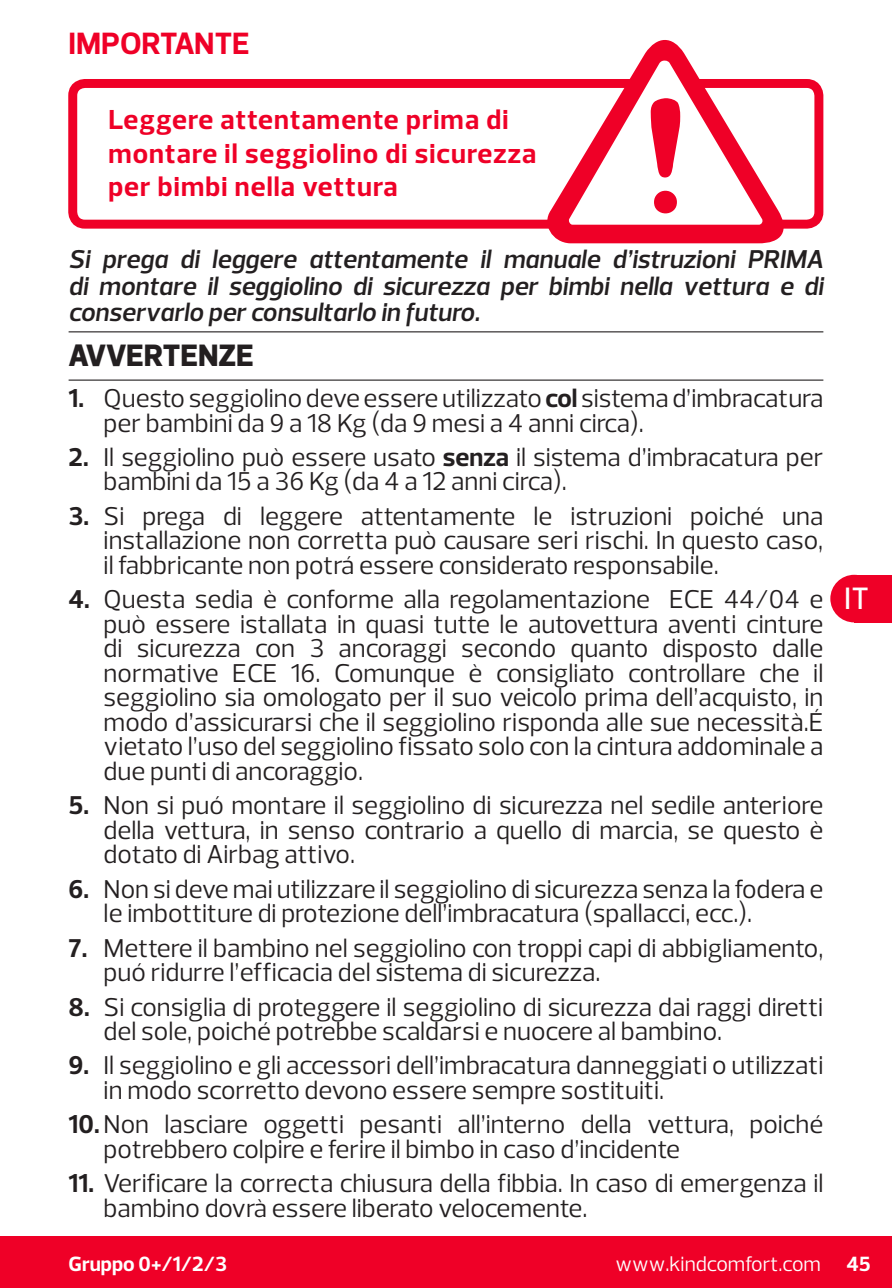
<style>
.page{position:relative;width:892px;height:1288px;background:#fff}
.page>*{position:absolute;margin:0;border:0;box-sizing:border-box;transform-origin:0 0}
.t1{font:800 31.5px "Prelo";color:#231f20}
.t2{font:700 31.5px "Prelo";color:#ef0027}
.t3{font:500 31.5px "Prelo";color:#fff}
.t4{font:700 28px/33.6px "Prelo";letter-spacing:.04em;color:#ef0027}
.t5{font:26.25px/24.5px "Prelo";color:#231f20}
.t6{font:italic 600 26.25px/26.2px "Prelo";color:#231f20;text-align:justify}
.t7{font:21px "Prelo";color:#fff}
.t8{font:700 21px "Prelo";color:#fff}
.s1{font-weight:700}
</style>
<div class="page">
<div style="left:0;top:1236px;width:891px;height:52px;background:#ef0027"></div>
<hr style="left:69px;top:380px;width:754px;height:1px;background:#231f20">
<hr style="left:69px;top:331px;width:754px;height:1px;background:#231f20">
<div style="left:68px;top:79px;width:755px;height:150px;border:9px solid #ef0027;border-radius:12px"></div>
<svg style="left:541px;top:40px;width:248px;height:204px"></svg>
<svg style="left:568px;top:59px;width:195px;height:166px"></svg>
<div style="left:853px;top:575px;width:38px;height:47px;background:#ef0027"></div>
<div style="left:830px;top:575px;width:47px;height:47px;background:#ef0027;border-radius:50%"></div>
<p class="t2" style="left:69px;top:24px;width:183px">IMPORTANTE</p>
<p class="t4" style="left:108px;top:103px;width:429px">Leggere attentamente prima di montare il seggiolino di sicurezza per bimbi nella vettura</p>
<p class="t6" style="left:69px;top:247px;width:756px">Si prega di leggere attentamente il manuale d’istruzioni PRIMA di montare il seggiolino di sicurezza per bimbi nella vettura e di conservarlo per consultarlo in futuro.</p>
<p class="t1" style="left:69px;top:337px;width:187px">AVVERTENZE</p>
<p class="t5" style="left:104px;top:386px;width:720px;text-indent:-35px"><span class="s1">1.</span> Questo seggiolino deve essere utilizzato <span class="s1">col</span> sistema d’imbracatura per bambini da 9 a 18 Kg (da 9 mesi a 4 anni circa).</p>
<p class="t5" style="left:104px;top:445px;width:721px;text-indent:-35px"><span class="s1">2.</span> Il seggiolino può essere usato <span class="s1">senza</span> il sistema d’imbracatura per bambini da 15 a 36 Kg (da 4 a 12 anni circa).</p>
<p class="t5" style="left:104px;top:504px;width:720px;text-align:justify;text-indent:-35px"><span class="s1">3.</span> Si prega di leggere attentamente le istruzioni poiché una installazione non corretta può causare seri rischi. In questo caso, il fabbricante non potrá essere considerato responsabile.</p>
<p class="t5" style="left:104px;top:587px;width:721px;text-align:justify;text-indent:-35px"><span class="s1">4.</span> Questa sedia è conforme alla regolamentazione ECE 44/04 e può essere istallata in quasi tutte le autovettura aventi cinture di sicurezza con 3 ancoraggi secondo quanto disposto dalle normative ECE 16. Comunque è consigliato controllare che il seggiolino sia omologato per il suo veicolo prima dell’acquisto, in modo d’assicurarsi che il seggiolino risponda alle sue necessità.É vietato l’uso del seggiolino fissato solo con la cintura addominale a due punti di ancoraggio.</p>
<p class="t5" style="left:104px;top:793px;width:721px;text-align:justify;text-indent:-35px"><span class="s1">5.</span> Non si puó montare il seggiolino di sicurezza nel sedile anteriore della vettura, in senso contrario a quello di marcia, se questo è dotato di Airbag attivo.</p>
<p class="t5" style="left:104px;top:877px;width:721px;text-indent:-35px"><span class="s1">6.</span> Non si deve mai utilizzare il seggiolino di sicurezza senza la fodera e le imbottiture di protezione dell’imbracatura (spallacci, ecc.).</p>
<p class="t5" style="left:104px;top:936px;width:721px;text-indent:-35px"><span class="s1">7.</span> Mettere il bambino nel seggiolino con troppi capi di abbigliamento, puó ridurre l’efficacia del sistema di sicurezza.</p>
<p class="t5" style="left:104px;top:995px;width:720px;text-indent:-35px"><span class="s1">8.</span> Si consiglia di proteggere il seggiolino di sicurezza dai raggi diretti del sole, poiché potrebbe scaldarsi e nuocere al bambino.</p>
<p class="t5" style="left:104px;top:1053px;width:721px;text-indent:-35px"><span class="s1">9.</span> Il seggiolino e gli accessori dell’imbracatura danneggiati o utilizzati in modo scorretto devono essere sempre sostituiti.</p>
<p class="t5" style="left:104px;top:1112px;width:721px;text-indent:-35px"><span class="s1">10.</span>Non lasciare oggetti pesanti all’interno della vettura, poiché potrebbero colpire e ferire il bimbo in caso d’incidente</p>
<p class="t5" style="left:104px;top:1171px;width:721px;text-indent:-35px"><span class="s1">11.</span> Verificare la correcta chiusura della fibbia. In caso di emergenza il bambino dovrà essere liberato velocemente.</p>
<p class="t3" style="left:843px;top:579px;width:26px">IT</p>
<p class="t8" style="left:69px;top:1251px;width:160px">Gruppo 0+/1/2/3</p>
<p class="t7" style="left:615px;top:1251px;width:257px">www.kindcomfort.com <span class="s1">45</span></p>
</div>
